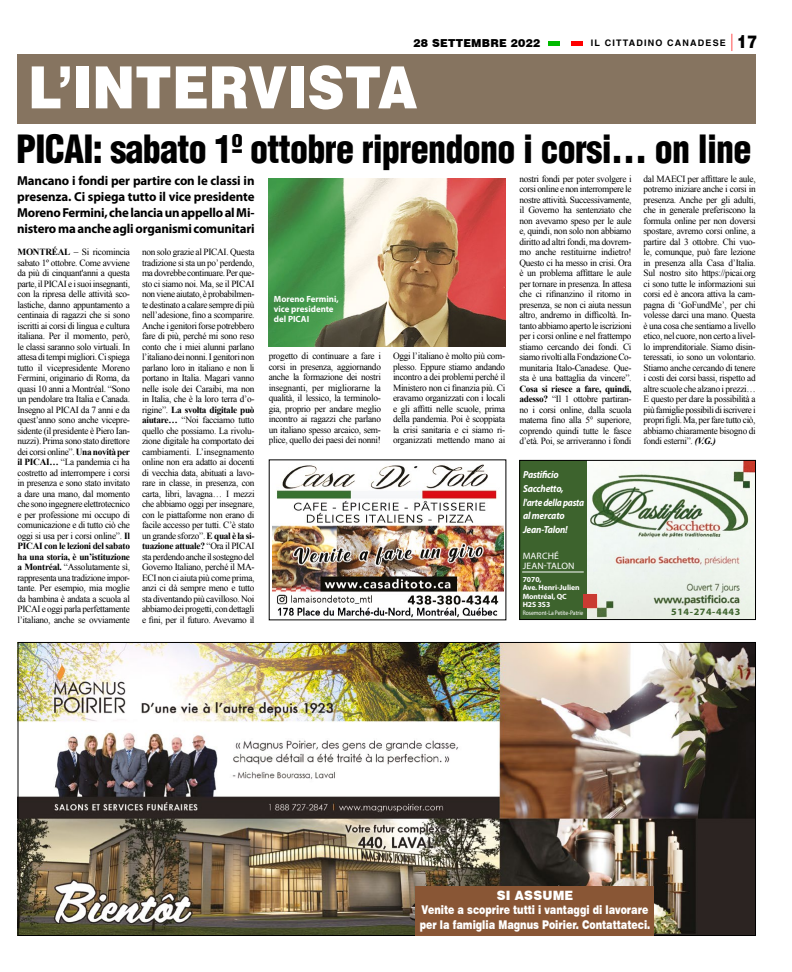
<style>
.page{position:relative;width:792px;height:972px;background:#fff}
.page>*{position:absolute;margin:0;border:0;box-sizing:border-box;transform-origin:0 0}
.t1{font:58.2px "Switzerland Black Plain";color:#fff;scale:.88 1}
.t2{font:38px "Switzerland Cond Black Plain";letter-spacing:-.02em;color:#000;scale:.95 1}
.t3{font:700 13px/16px "Myriad Pro";letter-spacing:-.015em;color:#000;text-align:justify}
.t4{font:900 12.8px "Swiss 721 BT";letter-spacing:.01em;color:#fff}
.t5{font:900 12px/14.5px "Swiss 721 BT";color:#fff;scale:.79 1}
.t6{font:900 11px "Swiss 721 BT";letter-spacing:.02em;color:#000}
.t7{font:italic 700 10.3px/13.7px "Myriad Pro";letter-spacing:-.02em;color:#fff;scale:.92 1}
.t8{font:700 9.8px "Myriad Pro";letter-spacing:.06em;color:#3d632d}
.t9{font:9.4px/10.5px "Times New Roman";letter-spacing:-.03em;color:#000;text-align:justify}
.t10{font:9.3px/10.2px "Myriad Pro";letter-spacing:.01em;color:#fff;scale:1.04 1}
.t11{font:700 9px/10px "Myriad Pro";color:#fff}
.t12{font:700 9px "Switzerland";letter-spacing:.13em;color:#000}
.t13{font:700 7.6px/8.4px "Myriad Pro";letter-spacing:-.01em;color:#fff}
.t14{font:6.5px "Myriad Pro";letter-spacing:-.01em;color:#fff;scale:.88 1}
.s1{font-family:"Swiss 721 BT";font-weight:400;font-stretch:condensed;font-size:17.3px;color:#f00}
.s2{font-family:"Switzerland Black Plain";font-weight:400;font-size:18px}
.s3{font-weight:700}
.s4{font-weight:700;font-style:italic}
</style>
<div class="page">
<div style="left:549px;top:41px;width:11px;height:5px;background:#00ba00"></div>
<div style="left:572px;top:41px;width:11px;height:5px;background:#f00"></div>
<img style="left:20px;top:644px;width:734px;height:290px">
<div style="left:416px;top:886px;width:238px;height:49px;background:#895635"></div>
<div style="left:18px;top:54px;width:738px;height:69px;background:#867460"></div>
<img style="left:586px;top:462px;width:168px;height:156px">
<div style="left:519px;top:460px;width:67px;height:159px;background:#3d632d"></div>
<div style="left:584px;top:594px;width:13px;height:14px;background:#ca3b32"></div>
<hr style="left:522px;top:572px;width:62px;height:1px;background:#fff">
<div style="left:519px;top:460px;width:237px;height:160px;border:1px solid #000"></div>
<img style="left:272px;top:464px;width:232px;height:154px">
<img style="left:269px;top:178px;width:236px;height:168px">
<p class="t6" style="left:413px;top:36px;width:128px">28 SETTEMBRE 2022</p>
<p class="t12" style="left:591px;top:37px;width:168px">IL CITTADINO CANADESE <span class="s1">|</span> <span class="s2">17</span></p>
<h1 class="t1" style="left:28px;top:49px;width:444px">L'INTERVISTA</h1>
<h2 class="t2" style="left:16px;top:126px;width:776px">PICAI: sabato 1º ottobre riprendono i corsi… on line</h2>
<h3 class="t3" style="left:17px;top:172px;width:239px">Mancano i fondi per partire con le classi in presenza. Ci spiega tutto il vice presidente Moreno Fermini, che lancia un appello al Mi&shy;nistero ma anche agli organismi comunitari</h3>
<p class="t9" style="left:519px;top:173px;width:114px">nostri fondi per poter svolgere i corsi online e non interrompere le nostre attività. Successivamente, il Governo ha sentenziato che non avevamo speso per le aule e, quindi, non solo non abbiamo diritto ad altri fondi, ma dovrem&shy;mo anche restituirne indietro!<br>Questo ci ha messo in crisi. Ora è un problema affittare le aule per tornare in presenza. In attesa che ci rifinanzino il ritorno in presenza, se non ci aiuta nessun altro, andremo in difficoltà. In&shy;tanto abbiamo aperto le iscrizioni per i corsi online e nel frattempo stiamo cercando dei fondi. Ci siamo rivolti alla Fondazione Co&shy;munitaria Italo-Canadese. Que&shy;sta è una battaglia da vincere”.</p>
<p class="t9" style="left:519px;top:383px;width:114px"><span class="s3">Cosa si riesce a fare, quindi, adesso?</span> “Il 1 ottobre partiran&shy;no i corsi online, dalla scuola materna fino alla 5° superiore, coprendo quindi tutte le fasce d’età. Poi, se arriveranno i fondi</p>
<p class="t9" style="left:644px;top:173px;width:114px">dal MAECI per affittare le aule, potremo iniziare anche i corsi in presenza. Anche per gli adulti, che in generale preferiscono la formula online per non doversi spostare, avremo corsi online, a partire dal 3 ottobre. Chi vuo&shy;le, comunque, può fare lezione in presenza alla Casa d’Italia.<br>Sul nostro sito https://picai.org ci sono tutte le informazioni sui corsi ed è ancora attiva la cam&shy;pagna di ‘GoFundMe’, per chi volesse darci una mano. Questa è una cosa che sentiamo a livello etico, nel cuore, non certo a livel&shy;lo imprenditoriale. Siamo disin&shy;teressati, io sono un volontario.<br>Stiamo anche cercando di tenere i costi dei corsi bassi, rispetto ad altre scuole che alzano i prezzi… E questo per dare la possibilità a più famiglie possibili di iscrivere i propri figli. Ma, per fare tutto ciò, abbiamo chiaramente bisogno di fondi esterni”. <span class="s4">(V.G.)</span></p>
<p class="t9" style="left:18px;top:247px;width:114px"><span class="s3">MONTRÉAL</span> – Si ricomincia sabato 1º ottobre. Come avviene da più di cinquant'anni a questa parte, il PICAI e i suoi insegnanti, con la ripresa delle attività sco&shy;lastiche, danno appuntamento a centinaia di ragazzi che si sono iscritti ai corsi di lingua e cultura italiana. Per il momento, però, le classi saranno solo virtuali. In attesa di tempi migliori. Ci spiega tutto il vicepresidente Moreno Fermini, originario di Roma, da quasi 10 anni a Montréal. “Sono un pendolare tra Italia e Canada.<br>Insegno al PICAI da 7 anni e da quest’anno sono anche vicepre&shy;sidente (il presidente è Piero Ian&shy;nuzzi). Prima sono stato direttore dei corsi online”. <span class="s3">Una novità per il PICAI…</span> “La pandemia ci ha costretto ad interrompere i corsi in presenza e sono stato invitato a dare una mano, dal momento che sono ingegnere elettrotecnico e per professione mi occupo di comunicazione e di tutto ciò che oggi si usa per i corsi online”. <span class="s3">Il PICAI con le lezioni del sabato ha una storia, è un’istituzione a Montréal.</span> “Assolutamente sì, rappresenta una tradizione impor&shy;tante. Per esempio, mia moglie da bambina è andata a scuola al PICAI e oggi parla perfettamente l’italiano, anche se ovviamente</p>
<p class="t9" style="left:142px;top:247px;width:114px">non solo grazie al PICAI. Questa tradizione si sta un po’ perdendo, ma dovrebbe continuare. Per que&shy;sto ci siamo noi. Ma, se il PICAI non viene aiutato, è probabilmen&shy;te destinato a calare sempre di più nell’adesione, fino a scomparire.<br>Anche i genitori forse potrebbero fare di più, perché mi sono reso conto che i miei alunni parlano l’italiano dei nonni. I genitori non parlano loro in italiano e non li portano in Italia. Magari vanno nelle isole dei Caraibi, ma non in Italia, che è la loro terra d’o&shy;rigine”. <span class="s3">La svolta digitale può aiutare…</span> “Noi facciamo tutto quello che possiamo. La rivolu&shy;zione digitale ha comportato dei cambiamenti. L’insegnamento online non era adatto ai docenti di vecchia data, abituati a lavo&shy;rare in classe, in presenza, con carta, libri, lavagna… I mezzi che abbiamo oggi per insegnare, con le piattaforme non erano di facile accesso per tutti. C’è stato un grande sforzo”. <span class="s3">E qual è la si&shy;tuazione attuale?</span> “Ora il PICAI sta perdendo anche il sostegno del Governo Italiano, perché il MA-ECI non ci aiuta più come prima, anzi ci dà sempre meno e tutto sta diventando più cavilloso. Noi abbiamo dei progetti, con dettagli e fini, per il futuro. Avevamo il</p>
<p class="t11" style="left:274px;top:294px;width:66px">Moreno Fermini, vice presidente del PICAI</p>
<p class="t9" style="left:269px;top:351px;width:114px">progetto di continuare a fare i corsi in presenza, aggiornando anche la formazione dei nostri insegnanti, per migliorarne la qualità, il lessico, la terminolo&shy;gia, proprio per andare meglio incontro ai ragazzi che parlano un italiano spesso arcaico, sem&shy;plice, quello dei paesi dei nonni!</p>
<p class="t9" style="left:393px;top:351px;width:114px">Oggi l’italiano è molto più com&shy;plesso. Eppure stiamo andando incontro a dei problemi perché il Ministero non ci finanzia più. Ci eravamo organizzati con i locali e gli affitti nelle scuole, prima della pandemia. Poi è scoppiata la crisi sanitaria e ci siamo ri&shy;organizzati mettendo mano ai</p>
<p class="t7" style="left:523px;top:468px;width:68px">Pastificio<br>Sacchetto, l'arte della pasta al mercato<br>Jean-Talon!</p>
<p class="t10" style="left:523px;top:551px;width:51px">MARCHÉ<br>JEAN-TALON</p>
<p class="t13" style="left:523px;top:575px;width:58px">7070,<br>Ave. Henri-Julien<br>Montréal, QC<br>H2S 3S3</p>
<p class="t14" style="left:523px;top:609px;width:71px">Rosemont-La Petite-Patrie</p>
<p class="t8" style="left:671px;top:605px;width:71px">514-274-4443</p>
<h3 class="t4" style="left:497px;top:888px;width:78px">SI ASSUME</h3>
<p class="t5" style="left:420px;top:903px;width:293px">Venite a scoprire tutti i vantaggi di lavorare per la famiglia Magnus Poirier. Contattateci.</p>
</div>
